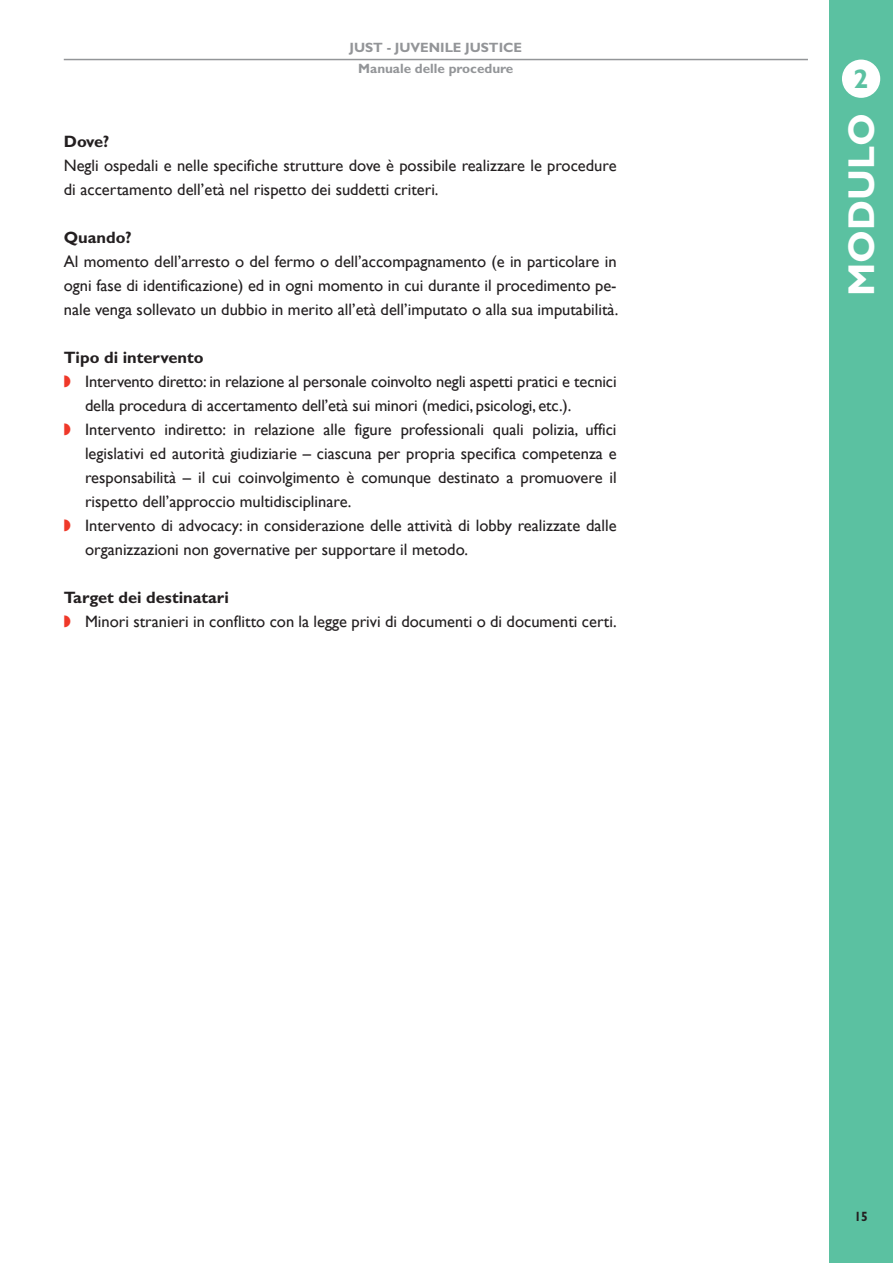
<style>
.page{position:relative;width:893px;height:1263px;background:#fff}
.page>*{position:absolute;margin:0;border:0;box-sizing:border-box;transform-origin:0 0}
.t1{font:700 37.5px "Gill Sans";color:#fff}
.t2{font:700 27px "Gill Sans";color:#5bc1a1}
.t3{font:16.5px/24px "Gill Sans";color:#231f20}
.t4{font:700 16.5px "Gill Sans";color:#231f20}
.t5{font:700 13.5px/21.3px "Gill Sans";color:#939598;text-align:center}
.t6{font:700 13.5px "Gill Sans";color:#231f20;scale:.9 1}
.s1{color:#ef3829}
.s2{font-weight:700}
</style>
<div class="page">
<div style="left:829px;top:0;width:64px;height:1263px;background:#5bc1a1"></div>
<hr style="left:64px;top:59px;width:744px;height:1px;background:#939598">
<div style="left:842px;top:60px;width:38px;height:38px;background:#fff;border-radius:50%"></div>
<p class="t5" style="left:350px;top:38px;width:174px">JUST - JUVENILE JUSTICE<br>Manuale delle procedure</p>
<p class="t4" style="left:64px;top:135px;width:47px">Dove?</p>
<p class="t3" style="left:64px;top:153px;width:554px">Negli ospedali e nelle specifiche strutture dove è possibile realizzare le procedure di accertamento dell’età nel rispetto dei suddetti criteri.</p>
<p class="t4" style="left:64px;top:231px;width:69px">Quando?</p>
<p class="t3" style="left:64px;top:249px;width:556px;text-align:justify">Al momento dell’arresto o del fermo o dell’accompagnamento (e in particolare in ogni fase di identificazione) ed in ogni momento in cui durante il procedimento pe&shy;nale venga sollevato un dubbio in merito all’età dell’imputato o alla sua imputabilità.</p>
<p class="t4" style="left:64px;top:351px;width:141px">Tipo di intervento</p>
<p class="t3" style="left:64px;top:369px;width:554px"><span class="s1">◗</span> Intervento diretto: in relazione al personale coinvolto negli aspetti pratici e tecnici</p>
<p class="t3" style="left:85px;top:393px;width:488px">della procedura di accertamento dell’età sui minori (medici, psicologi, etc.).</p>
<p class="t3" style="left:64px;top:417px;width:554px"><span class="s1">◗</span> Intervento indiretto: in relazione alle figure professionali quali polizia, uffici</p>
<p class="t3" style="left:85px;top:441px;width:533px">legislativi ed autorità giudiziarie – ciascuna per propria specifica competenza e</p>
<p class="t3" style="left:85px;top:465px;width:533px">responsabilità – il cui coinvolgimento è comunque destinato a promuovere il</p>
<p class="t3" style="left:85px;top:489px;width:268px">rispetto dell’approccio multidisciplinare.</p>
<p class="t3" style="left:64px;top:513px;width:554px"><span class="s1">◗</span> Intervento di advocacy: in considerazione delle attività di lobby realizzate dalle</p>
<p class="t3" style="left:85px;top:537px;width:384px">organizzazioni non governative per supportare il metodo.</p>
<p class="t3" style="left:64px;top:585px;width:554px"><span class="s2">Target dei destinatari<br></span><span class="s1">◗</span> Minori stranieri in conflitto con la legge privi di documenti o di documenti certi.</p>
<h2 class="t2" style="left:854px;top:70px;width:16px">2</h2>
<h1 class="t1" style="left:849px;top:296px;width:184px;rotate:-90deg">MODULO</h1>
<p class="t6" style="left:854px;top:1212px;width:16px">15</p>
</div>
